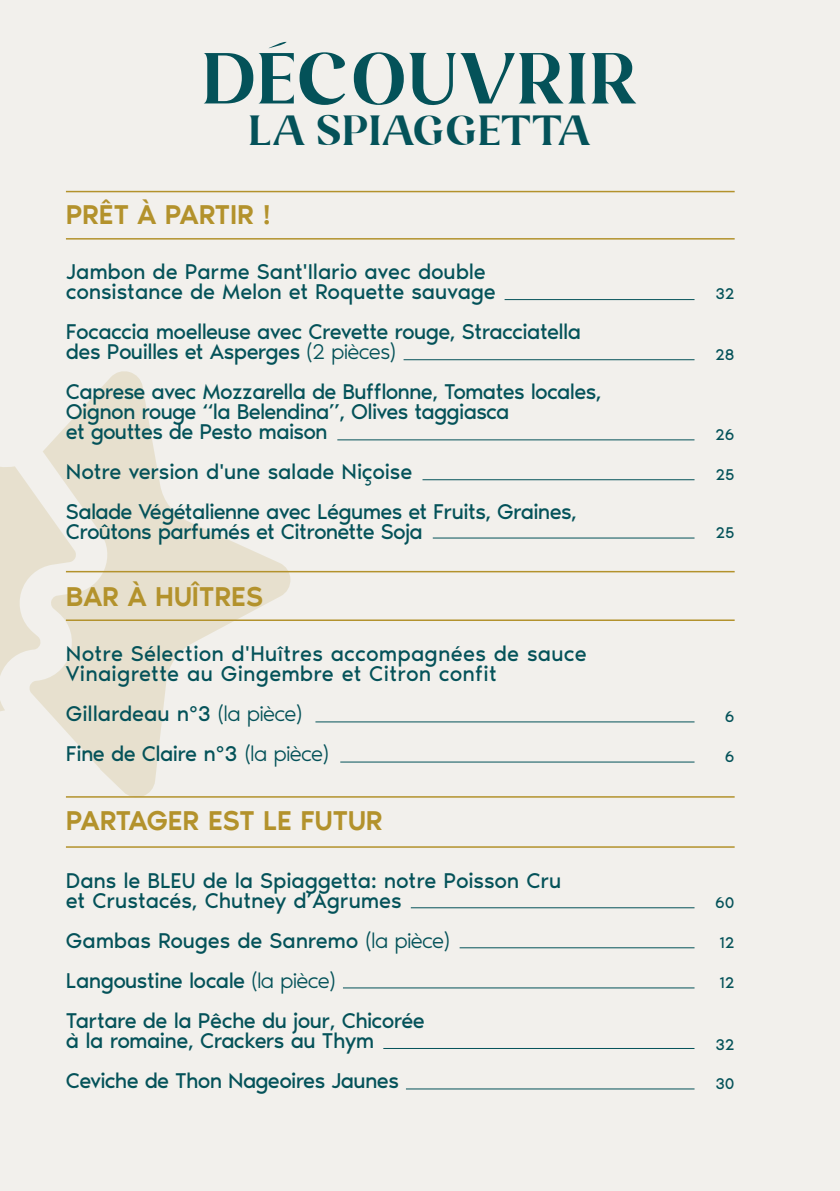
<style>
.page{position:relative;width:840px;height:1191px;background:#fff}
.page>*{position:absolute;margin:0;border:0;box-sizing:border-box;transform-origin:0 0}
.t1{font:72px "Exciting Display";letter-spacing:.07em;color:#045259}
.t2{font:42px "Exciting Display";letter-spacing:.07em;color:#045259}
.t3{font:500 28px "Noir Pro";color:#b3922c}
.t4{font:22px/20px "Noir Pro";letter-spacing:-.025em;color:#045259}
.t5{font:22px/20px "Noir Pro";letter-spacing:.01em;color:#045259}
.t6{font:16px "Noir Pro";color:#045259}
.s1{font-weight:300}
</style>
<div class="page">
<div style="left:0;top:0;width:839px;height:1191px;background:#f2f0ec"></div>
<svg style="left:0;top:466px;width:29px;height:245px"></svg>
<svg style="left:29px;top:371px;width:261px;height:425px"></svg>
<hr style="left:66px;top:191px;width:668px;height:1px;background:#b3922c">
<hr style="left:66px;top:571px;width:668px;height:1px;background:#b3922c">
<hr style="left:66px;top:796px;width:668px;height:1px;background:#b3922c">
<hr style="left:66px;top:238px;width:668px;height:1px;background:#b3922c">
<hr style="left:504px;top:299px;width:190px;height:1px;background:#045259">
<hr style="left:403px;top:359px;width:291px;height:1px;background:#045259">
<hr style="left:337px;top:439px;width:357px;height:1px;background:#045259">
<hr style="left:422px;top:479px;width:272px;height:1px;background:#045259">
<hr style="left:432px;top:537px;width:262px;height:1px;background:#045259">
<hr style="left:66px;top:846px;width:668px;height:1px;background:#b3922c">
<hr style="left:410px;top:907px;width:284px;height:1px;background:#045259">
<hr style="left:459px;top:947px;width:235px;height:1px;background:#045259">
<hr style="left:343px;top:987px;width:351px;height:1px;background:#045259">
<hr style="left:383px;top:1048px;width:311px;height:1px;background:#045259">
<hr style="left:405px;top:1088px;width:289px;height:1px;background:#045259">
<hr style="left:66px;top:619px;width:668px;height:2px;background:#b3922c">
<hr style="left:315px;top:721px;width:379px;height:1px;background:#045259">
<hr style="left:340px;top:761px;width:354px;height:1px;background:#045259">
<svg style="left:269px;top:42px;width:17px;height:6px"></svg>
<h1 class="t1" style="left:203px;top:45px;width:434px">DECOUVRIR</h1>
<h2 class="t2" style="left:249px;top:111px;width:342px">LA SPIAGGETTA</h2>
<p class="t3" style="left:66px;top:193px;width:206px">PRÊT À PARTIR !</p>
<p class="t4" style="left:66px;top:260px;width:431px">Jambon de Parme Sant'Ilario avec double consistance de Melon et Roquette sauvage</p>
<p class="t4" style="left:66px;top:320px;width:516px">Focaccia moelleuse avec Crevette rouge, Stracciatella des Pouilles et Asperges <span class="s1">(2 pièces)</span></p>
<p class="t4" style="left:66px;top:380px;width:537px">Caprese avec Mozzarella de Bufflonne, Tomates locales,<br>Oignon rouge “la Belendina”, Olives taggiasca<br>et gouttes de Pesto maison</p>
<p class="t4" style="left:66px;top:450px;width:512px;line-height:40px">Notre version d'une salade Niçoise<br>Salade Végétalienne avec Légumes et Fruits, Graines,</p>
<p class="t4" style="left:66px;top:520px;width:358px">Croûtons parfumés et Citronette Soja</p>
<p class="t6" style="left:715px;top:282px;width:21px">32</p>
<p class="t6" style="left:714px;top:342px;width:21px">28</p>
<p class="t6" style="left:714px;top:422px;width:21px">26</p>
<p class="t6" style="left:715px;top:462px;width:21px">25</p>
<p class="t6" style="left:715px;top:520px;width:21px">25</p>
<p class="t3" style="left:66px;top:574px;width:198px">BAR À HUÎTRES</p>
<p class="t5" style="left:66px;top:641px;width:522px">Notre Sélection d'Huîtres accompagnées de sauce<br>Vinaigrette au Gingembre et Citron confit</p>
<p class="t4" style="left:66px;top:691px;width:264px;line-height:40px">Gillardeau n°3 <span class="s1">(la pièce)<br></span>Fine de Claire n°3 <span class="s1">(la pièce)</span></p>
<p class="t6" style="left:724px;top:704px;width:11px">6</p>
<p class="t6" style="left:724px;top:744px;width:11px">6</p>
<p class="t3" style="left:66px;top:799px;width:318px">PARTAGER EST LE FUTUR</p>
<p class="t4" style="left:66px;top:869px;width:497px">Dans le BLEU de la Spiaggetta: notre Poisson Cru et Crustacés, Chutney d’Agrumes</p>
<p class="t4" style="left:66px;top:919px;width:385px;line-height:40px">Gambas Rouges de Sanremo <span class="s1">(la pièce)<br></span>Langoustine locale <span class="s1">(la pièce)<br></span>Tartare de la Pêche du jour, Chicorée</p>
<p class="t4" style="left:66px;top:1019px;width:334px;line-height:40px">à la romaine, Crackers au Thym<br>Ceviche de Thon Nageoires Jaunes</p>
<p class="t6" style="left:714px;top:890px;width:21px">60</p>
<p class="t6" style="left:718px;top:930px;width:17px">12</p>
<p class="t6" style="left:718px;top:970px;width:17px">12</p>
<p class="t6" style="left:715px;top:1032px;width:21px">32</p>
<p class="t6" style="left:715px;top:1071px;width:21px">30</p>
</div>
